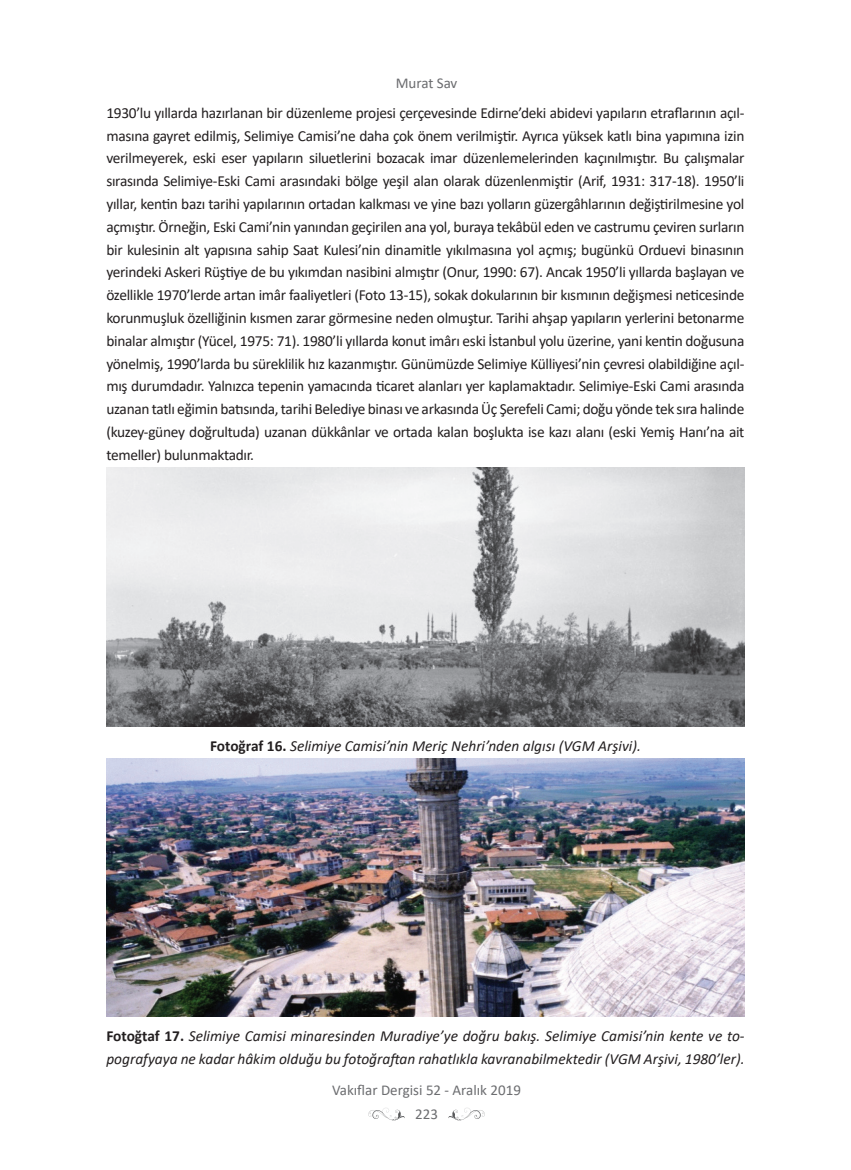
<style>
.page{position:relative;width:851px;height:1170px;background:#fff}
.page>*{position:absolute;margin:0;border:0;box-sizing:border-box;transform-origin:0 0}
.t1{font:15.3px/22.8px "Calibri";letter-spacing:-.02em;color:#231f20;text-align:justify}
.t2{font:italic 15.3px/22.8px "Calibri";color:#231f20}
.t3{font:15px/24px "Calibri";color:#6c6d70;text-align:center}
.s1{font-weight:700;font-style:normal}
</style>
<div class="page">
<svg style="left:368px;top:1108px;width:37px;height:13px"></svg>
<svg style="left:448px;top:1108px;width:37px;height:13px"></svg>
<img style="left:106px;top:467px;width:638px;height:259px">
<img style="left:106px;top:758px;width:638px;height:258px">
<p class="t3" style="left:395px;top:70px;width:63px">Murat Sav</p>
<p class="t1" style="left:106px;top:101px;width:639px">1930’lu yıllarda hazırlanan bir düzenleme projesi çerçevesinde Edirne’deki abidevi yapıların etraflarının açıl&shy;masına gayret edilmiş, Selimiye Camisi’ne daha çok önem verilmiştir. Ayrıca yüksek katlı bina yapımına izin verilmeyerek, eski eser yapıların siluetlerini bozacak imar düzenlemelerinden kaçınılmıştır. Bu çalışmalar sırasında Selimiye-Eski Cami arasındaki bölge yeşil alan olarak düzenlenmiştir (Arif, 1931: 317-18). 1950’li yıllar, kentin bazı tarihi yapılarının ortadan kalkması ve yine bazı yolların güzergâhlarının değiştirilmesine yol açmıştır. Örneğin, Eski Cami’nin yanından geçirilen ana yol, buraya tekâbül eden ve castrumu çeviren surların bir kulesinin alt yapısına sahip Saat Kulesi’nin dinamitle yıkılmasına yol açmış; bugünkü Orduevi binasının yerindeki Askeri Rüştiye de bu yıkımdan nasibini almıştır (Onur, 1990: 67). Ancak 1950’li yıllarda başlayan ve özellikle 1970’lerde artan imâr faaliyetleri (Foto 13-15), sokak dokularının bir kısmının değişmesi neticesinde korunmuşluk özelliğinin kısmen zarar görmesine neden olmuştur. Tarihi ahşap yapıların yerlerini betonarme binalar almıştır (Yücel, 1975: 71). 1980’li yıllarda konut imârı eski İstanbul yolu üzerine, yani kentin doğusuna yönelmiş, 1990’larda bu süreklilik hız kazanmıştır. Günümüzde Selimiye Külliyesi’nin çevresi olabildiğine açıl&shy;mış durumdadır. Yalnızca tepenin yamacında ticaret alanları yer kaplamaktadır. Selimiye-Eski Cami arasında uzanan tatlı eğimin batısında, tarihi Belediye binası ve arkasında Üç Şerefeli Cami; doğu yönde tek sıra halinde (kuzey-güney doğrultuda) uzanan dükkânlar ve ortada kalan boşlukta ise kazı alanı (eski Yemiş Hanı’na ait temeller) bulunmaktadır.</p>
<p class="t2" style="left:210px;top:733px;width:432px"><span class="s1">Fotoğraf 16.</span> Selimiye Camisi’nin Meriç Nehri’nden algısı (VGM Arşivi).</p>
<p class="t2" style="left:106px;top:1023px;width:639px"><span class="s1">Fotoğtaf 17.</span> Selimiye Camisi minaresinden Muradiye’ye doğru bakış. Selimiye Camisi’nin kente ve to&shy;pografyaya ne kadar hâkim olduğu bu fotoğraftan rahatlıkla kavranabilmektedir (VGM Arşivi, 1980’ler).</p>
<p class="t3" style="left:332px;top:1077px;width:190px">Vakıflar Dergisi 52 - Aralık 2019<br>223</p>
</div>
